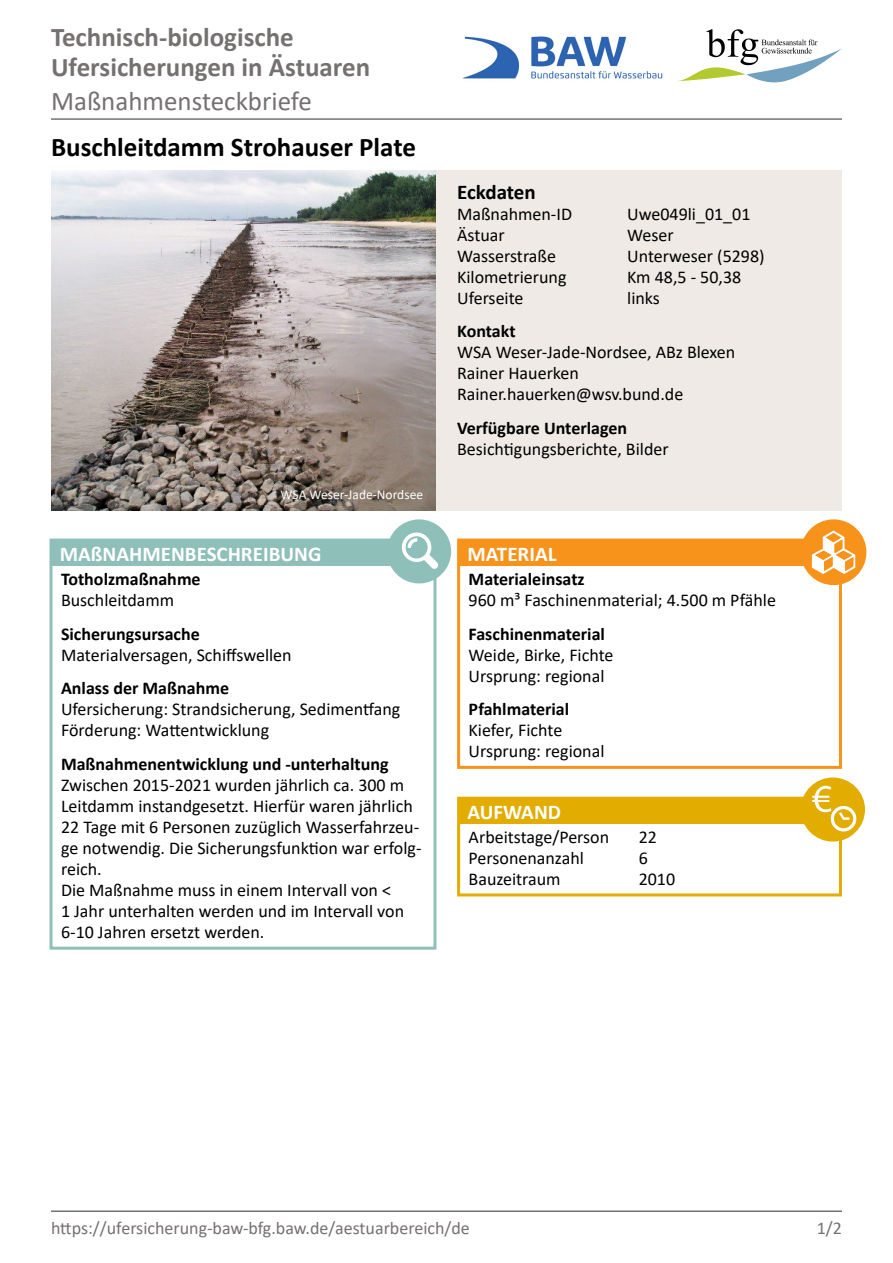
<style>
.page{position:relative;width:893px;height:1263px;background:#fff}
.page>*{position:absolute;margin:0;border:0;box-sizing:border-box;transform-origin:0 0}
.t1{font:700 27px/30px "Calibri";color:#767171}
.t2{font:700 27px "Calibri";color:#000}
.t3{font:27px "Calibri";color:#767171}
.t4{font:700 21px "Calibri";color:#fff}
.t5{font:700 21px "Calibri";letter-spacing:-.01em;color:#000}
.t6{font:18px/21px "Calibri";color:#000}
.t7{font:700 18px "Calibri";color:#000}
.t8{font:18px "Calibri";color:#767171}
.t9{font:13.5px "Calibri";color:#fff}
</style>
<div class="page">
<img style="left:463px;top:36px;width:200px;height:43px">
<svg style="left:678px;top:29px;width:164px;height:53px"></svg>
<hr style="left:51px;top:118px;width:791px;height:2px;background:#767171">
<hr style="left:51px;top:1210px;width:791px;height:2px;background:#767171">
<div style="left:51px;top:170px;width:791px;height:340px;background:#efeae5"></div>
<img style="left:51px;top:170px;width:385px;height:340px">
<div style="left:50px;top:539px;width:386px;height:411px;border:3px solid #8fbfb9"></div>
<div style="left:51px;top:540px;width:384px;height:26px;background:#8fbfb9"></div>
<div style="left:387px;top:519px;width:64px;height:64px;background:#8fbfb9;border-radius:50%"></div>
<svg style="left:402px;top:532px;width:36px;height:37px"></svg>
<div style="left:457px;top:538px;width:385px;height:231px;border:3px solid #f7931b"></div>
<div style="left:457px;top:797px;width:385px;height:99px;border:3px solid #e2ac00"></div>
<div style="left:459px;top:798px;width:383px;height:26px;background:#e2ac00"></div>
<div style="left:801px;top:777px;width:64px;height:64px;background:#e2ac00;border-radius:50%"></div>
<svg style="left:812px;top:786px;width:44px;height:45px"></svg>
<div style="left:459px;top:540px;width:383px;height:26px;background:#f7931b"></div>
<div style="left:801px;top:520px;width:65px;height:64px;background:#f7931b;border-radius:50%"></div>
<div style="left:801px;top:519px;width:65px;height:66px;border:1px solid #f7931b;border-radius:50%"></div>
<svg style="left:812px;top:530px;width:43px;height:44px"></svg>
<h1 class="t1" style="left:51px;top:22px;width:321px">Technisch-biologische<br>Ufersicherungen in Ästuaren</h1>
<h1 class="t3" style="left:51px;top:83px;width:262px">Maßnahmensteckbriefe</h1>
<h1 class="t2" style="left:51px;top:128px;width:366px">Buschleitdamm Strohauser Plate</h1>
<p class="t9" style="left:281px;top:485px;width:144px">WSA Weser-Jade-Nordsee</p>
<p class="t4" style="left:60px;top:539px;width:263px">MAßNAHMENBESCHREIBUNG</p>
<p class="t7" style="left:61px;top:566px;width:141px">Totholzmaßnahme</p>
<p class="t6" style="left:61px;top:589px;width:115px">Buschleitdamm</p>
<p class="t7" style="left:61px;top:621px;width:140px">Sicherungsursache</p>
<p class="t6" style="left:61px;top:644px;width:232px">Materialversagen, Schiffswellen</p>
<p class="t7" style="left:61px;top:676px;width:170px">Anlass der Maßnahme</p>
<p class="t6" style="left:61px;top:698px;width:341px">Ufersicherung: Strandsicherung, Sedimentfang<br>Förderung: Wattentwicklung</p>
<p class="t7" style="left:61px;top:751px;width:329px">Maßnahmenentwicklung und -unterhaltung</p>
<p class="t6" style="left:61px;top:774px;width:362px">Zwischen 2015-2021 wurden jährlich ca. 300 m Leitdamm instandgesetzt. Hierfür waren jährlich 22 Tage mit 6 Personen zuzüglich Wasserfahrzeu&shy;ge notwendig. Die Sicherungsfunktion war erfolg&shy;reich.<br>Die Maßnahme muss in einem Intervall von &lt;<br>1 Jahr unterhalten werden und im Intervall von 6-10 Jahren ersetzt werden.</p>
<p class="t5" style="left:457px;top:177px;width:80px">Eckdaten</p>
<p class="t6" style="left:457px;top:203px;width:116px">Maßnahmen-ID</p>
<p class="t6" style="left:627px;top:203px;width:125px">Uwe049li_01_01</p>
<p class="t6" style="left:457px;top:224px;width:49px">Ästuar</p>
<p class="t6" style="left:627px;top:224px;width:48px">Weser</p>
<p class="t6" style="left:457px;top:245px;width:100px">Wasserstraße</p>
<p class="t6" style="left:627px;top:245px;width:139px">Unterweser (5298)</p>
<p class="t6" style="left:457px;top:266px;width:111px">Kilometrierung</p>
<p class="t6" style="left:627px;top:266px;width:116px">Km 48,5 - 50,38</p>
<p class="t6" style="left:457px;top:287px;width:68px">Uferseite</p>
<p class="t6" style="left:627px;top:287px;width:34px">links</p>
<p class="t7" style="left:457px;top:319px;width:60px">Kontakt</p>
<p class="t6" style="left:457px;top:341px;width:280px">WSA Weser-Jade-Nordsee, ABz Blexen<br>Rainer Hauerken<br>Rainer.hauerken@wsv.bund.de</p>
<p class="t7" style="left:457px;top:415px;width:172px">Verfügbare Unterlagen</p>
<p class="t6" style="left:457px;top:438px;width:213px">Besichtigungsberichte, Bilder</p>
<p class="t4" style="left:467px;top:539px;width:91px">MATERIAL</p>
<p class="t7" style="left:469px;top:566px;width:118px">Materialeinsatz</p>
<p class="t6" style="left:469px;top:589px;width:309px">960 m³ Faschinenmaterial; 4.500 m Pfähle</p>
<p class="t7" style="left:469px;top:621px;width:138px">Faschinenmaterial</p>
<p class="t6" style="left:469px;top:644px;width:146px">Weide, Birke, Fichte<br>Ursprung: regional</p>
<p class="t7" style="left:469px;top:697px;width:102px">Pfahlmaterial</p>
<p class="t6" style="left:469px;top:719px;width:137px">Kiefer, Fichte<br>Ursprung: regional</p>
<p class="t4" style="left:467px;top:797px;width:95px">AUFWAND</p>
<p class="t6" style="left:469px;top:826px;width:142px">Arbeitstage/Person</p>
<p class="t6" style="left:639px;top:826px;width:20px">22</p>
<p class="t6" style="left:469px;top:847px;width:117px">Personenanzahl</p>
<p class="t6" style="left:639px;top:847px;width:11px">6</p>
<p class="t6" style="left:469px;top:868px;width:94px">Bauzeitraum</p>
<p class="t6" style="left:639px;top:868px;width:38px">2010</p>
<p class="t8" style="left:51px;top:1215px;width:420px">https://ufersicherung-baw-bfg.baw.de/aestuarbereich/de</p>
<p class="t8" style="left:817px;top:1215px;width:27px">1/2</p>
</div>
